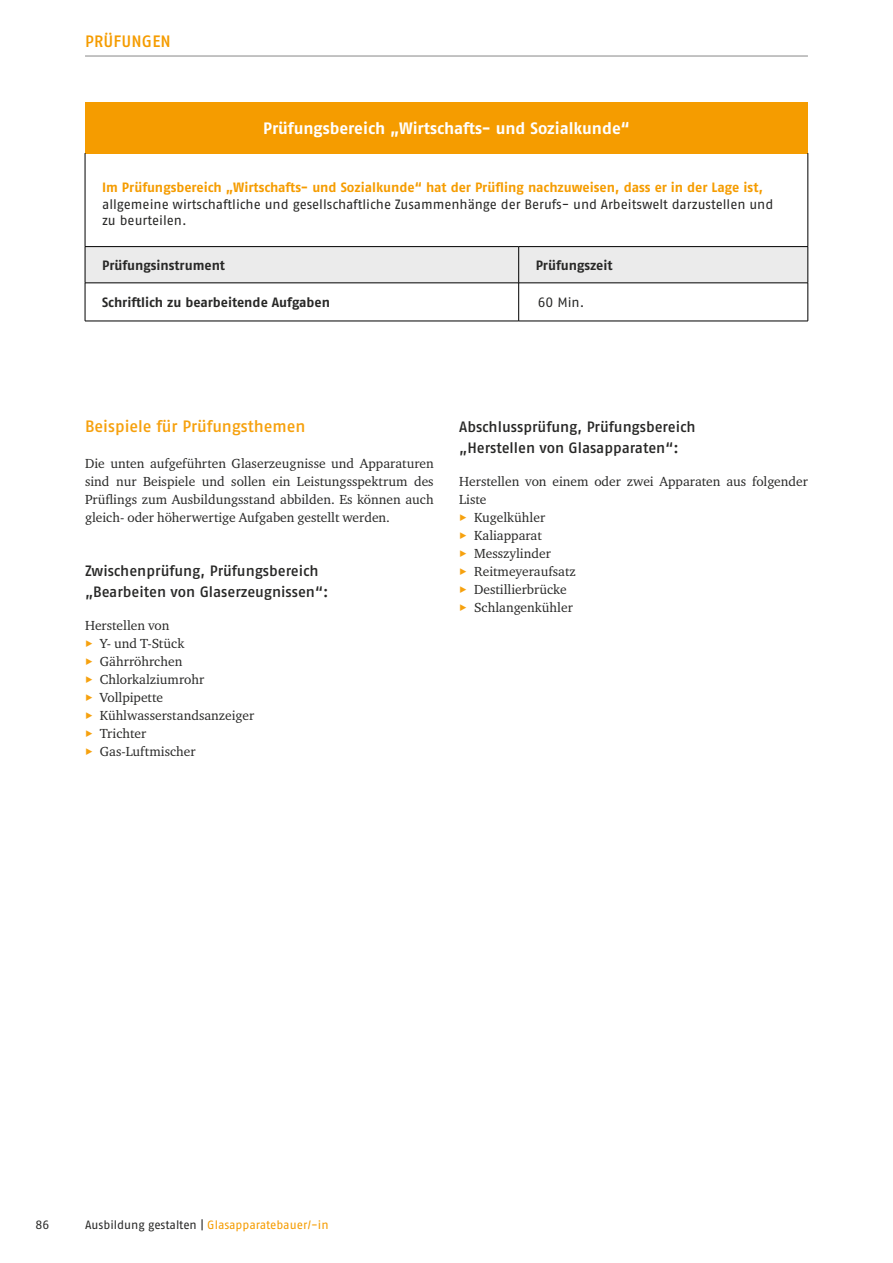
<style>
.page{position:relative;width:893px;height:1263px;background:#fff}
.page>*{position:absolute;margin:0;border:0;box-sizing:border-box;transform-origin:0 0}
.Übersicht_über_die_Lernfelder_id1969{font:700 16.5px "Fago Pro";letter-spacing:-.005em;color:#fff}
.Ueberschriften_subhead_11pt{font:500 16.5px "Fago Pro";letter-spacing:-.005em;color:#f6a10e}
.t1{font:500 16.5px "Fago Pro";letter-spacing:.01em;color:#f59c00}
.Ueberschriften_id1932{font:500 15px/21px "Fago Pro";letter-spacing:-.005em;color:#282827}
.Fliesstext_gesamt_id1947{font:13.5px/18px "Charter ITC Pro";color:#282827;text-align:justify}
.Übersicht_über_die_Lernfelder_id1973{font:13.5px/16.5px "Fago Pro";color:#282827}
.Übersicht_über_die_Lernfelder_id1971{font:700 13.5px "Fago Pro";color:#282827}
.Übersicht_über_die_Lernfelder_id1972{font:700 13.5px "Fago Pro";letter-spacing:-.005em;color:#282827}
.Übersicht_über_die_Lernfelder_id1971-2{font:13.5px "Fago Pro";color:#282827}
.t2{font:12px "Fago Pro";letter-spacing:-.005em;color:#f59c00}
.t3{font:12px "Fago Pro";color:#282827}
.s1{font-weight:700;color:#f59c00}
.s2{font-family:"Fago Pro";font-size:12px;color:#f6a10e}
.s3{color:#282827}
</style>
<div class="page">
<hr style="left:85px;top:56px;width:723px;height:1px;background:#878787">
<div style="left:85px;top:102px;width:723px;height:51px;background:#f59c00"></div>
<div style="left:86px;top:247px;width:722px;height:36px;background:#ebebeb"></div>
<hr style="left:85px;top:153px;width:1px;height:93px;background:#000">
<hr style="left:808px;top:153px;width:1px;height:93px;background:#000">
<hr style="left:85px;top:246px;width:434px;height:1px;background:#000">
<hr style="left:85px;top:247px;width:1px;height:36px;background:#000">
<hr style="left:519px;top:246px;width:289px;height:1px;background:#000">
<hr style="left:518px;top:247px;width:1px;height:36px;background:#000">
<hr style="left:808px;top:247px;width:1px;height:36px;background:#000">
<hr style="left:85px;top:283px;width:434px;height:1px;background:#000">
<hr style="left:85px;top:283px;width:1px;height:38px;background:#000">
<hr style="left:519px;top:283px;width:289px;height:1px;background:#000">
<hr style="left:518px;top:283px;width:1px;height:38px;background:#000">
<hr style="left:808px;top:283px;width:1px;height:38px;background:#000">
<hr style="left:85px;top:321px;width:434px;height:1px;background:#000">
<hr style="left:519px;top:321px;width:289px;height:1px;background:#000">
<p class="t1" style="left:85px;top:31px;width:87px">PRÜFUNGEN</p>
<p class="Übersicht_über_die_Lernfelder_id1969" style="left:263px;top:118px;width:368px">Prüfungsbereich „Wirtschafts- und Sozialkunde“</p>
<p class="Übersicht_über_die_Lernfelder_id1973" style="left:102px;top:179px;width:673px"><span class="s1">Im Prüfungsbereich „Wirtschafts- und Sozialkunde“ hat der Prüfling nachzuweisen, dass er in der Lage ist, </span>allgemeine wirtschaftliche und gesellschaftliche Zusammenhänge der Berufs- und Arbeitswelt darzustellen und zu beurteilen.</p>
<p class="Übersicht_über_die_Lernfelder_id1972" style="left:102px;top:257px;width:124px">Prüfungsinstrument</p>
<p class="Übersicht_über_die_Lernfelder_id1972" style="left:536px;top:257px;width:78px">Prüfungszeit</p>
<p class="Übersicht_über_die_Lernfelder_id1971" style="left:102px;top:294px;width:230px">Schriftlich zu bearbeitende Aufgaben</p>
<p class="Übersicht_über_die_Lernfelder_id1971-2" style="left:538px;top:294px;width:48px">60 Min.</p>
<p class="Ueberschriften_subhead_11pt" style="left:85px;top:416px;width:222px">Beispiele für Prüfungsthemen</p>
<p class="Fliesstext_gesamt_id1947" style="left:85px;top:454px;width:350px">Die unten aufgeführten Glaserzeugnisse und Apparaturen sind nur Beispiele und sollen ein Leistungsspektrum des Prüflings zum Ausbildungsstand abbilden. Es können auch gleich- oder höherwertige Aufgaben gestellt werden.</p>
<p class="Ueberschriften_id1932" style="left:85px;top:560px;width:245px">Zwischenprüfung, Prüfungsbereich „Bearbeiten von Glaserzeugnissen“:</p>
<p class="Fliesstext_gesamt_id1947" style="left:85px;top:616px;width:86px">Herstellen von</p>
<p class="Fliesstext_gesamt_id1947" style="left:85px;top:634px;width:101px"><span class="s2">▶</span> Y- und T-Stück</p>
<p class="Fliesstext_gesamt_id1947" style="left:85px;top:652px;width:99px"><span class="s2">▶</span> Gährröhrchen</p>
<p class="Fliesstext_gesamt_id1947" style="left:85px;top:670px;width:121px"><span class="s2">▶</span> Chlorkalziumrohr</p>
<p class="Fliesstext_gesamt_id1947" style="left:85px;top:688px;width:79px"><span class="s2">▶</span> Vollpipette</p>
<p class="Fliesstext_gesamt_id1947" style="left:85px;top:706px;width:171px"><span class="s2">▶</span> Kühlwasserstandsanzeiger</p>
<p class="Fliesstext_gesamt_id1947" style="left:85px;top:724px;width:63px"><span class="s2">▶</span> Trichter</p>
<p class="Fliesstext_gesamt_id1947" style="left:85px;top:742px;width:112px"><span class="s2">▶</span> Gas-Luftmischer</p>
<p class="Ueberschriften_id1932" style="left:459px;top:416px;width:238px">Abschlussprüfung, Prüfungsbereich „Herstellen von Glasapparaten“:</p>
<p class="Fliesstext_gesamt_id1947" style="left:459px;top:472px;width:350px">Herstellen von einem oder zwei Apparaten aus folgender<br>Liste</p>
<p class="Fliesstext_gesamt_id1947" style="left:459px;top:508px;width:87px"><span class="s2">▶</span> Kugelkühler</p>
<p class="Fliesstext_gesamt_id1947" style="left:459px;top:526px;width:84px"><span class="s2">▶</span> Kaliapparat</p>
<p class="Fliesstext_gesamt_id1947" style="left:459px;top:544px;width:93px"><span class="s2">▶</span> Messzylinder</p>
<p class="Fliesstext_gesamt_id1947" style="left:459px;top:562px;width:118px"><span class="s2">▶</span> Reitmeyeraufsatz</p>
<p class="Fliesstext_gesamt_id1947" style="left:459px;top:580px;width:109px"><span class="s2">▶</span> Destillierbrücke</p>
<p class="Fliesstext_gesamt_id1947" style="left:459px;top:598px;width:115px"><span class="s2">▶</span> Schlangenkühler</p>
<p class="t3" style="left:36px;top:1218px;width:15px">86</p>
<p class="t2" style="left:85px;top:1218px;width:245px"><span class="s3">Ausbildung gestalten |</span> Glasapparatebauer/-in</p>
</div>
